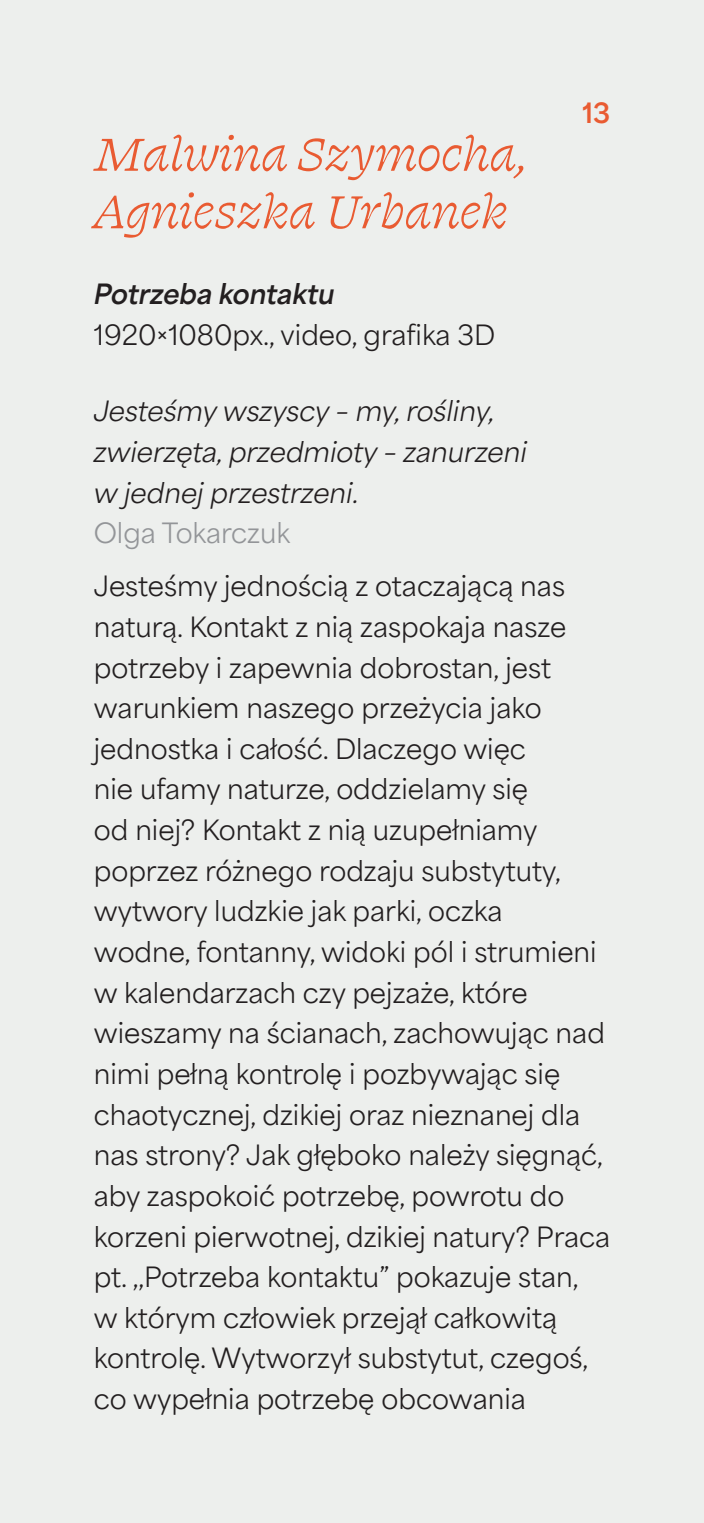
<style>
.page{position:relative;width:704px;height:1523px;background:#fff}
.page>*{position:absolute;margin:0;border:0;box-sizing:border-box;transform-origin:0 0}
.t1{font:53.12px/57.5px "Swear Text Cilati";color:#e95b32}
.t2{font:26.25px/40.6px "Area Normal";color:#231f20}
.t3{font:italic 26.25px/40.6px "Area Normal";color:#231f20}
.t4{font:italic 700 26.25px "Area Normal";color:#231f20}
.t5{font:700 26.25px "Area Normal";color:#e95b32}
.s1{font-style:normal;color:#939598}
</style>
<div class="page">
<div style="left:0;top:0;width:703px;height:1522px;background:#edefed"></div>
<p class="t1" style="left:94px;top:122px;width:435px">Malwina Szymocha,<br>Agnieszka Urbanek</p>
<p class="t4" style="left:94px;top:270px;width:242px">Potrzeba kontaktu</p>
<p class="t2" style="left:94px;top:312px;width:403px">1920×1080px., video, grafika 3D</p>
<p class="t5" style="left:582px;top:89px;width:29px">13</p>
<p class="t3" style="left:94px;top:388px;width:434px">Jesteśmy wszyscy – my, rośliny, zwierzęta, przedmioty – zanurzeni w jednej przestrzeni.<br><span class="s1">Olga Tokarczuk</span></p>
<p class="t2" style="left:94px;top:563px;width:517px">Jesteśmy jednością z otaczającą nas naturą. Kontakt z nią zaspokaja nasze potrzeby i zapewnia dobrostan, jest warunkiem naszego przeżycia jako jednostka i całość. Dlaczego więc<br>nie ufamy naturze, oddzielamy się<br>od niej? Kontakt z nią uzupełniamy poprzez różnego rodzaju substytuty, wytwory ludzkie jak parki, oczka<br>wodne, fontanny, widoki pól i strumieni w kalendarzach czy pejzaże, które wieszamy na ścianach, zachowując nad nimi pełną kontrolę i pozbywając się chaotycznej, dzikiej oraz nieznanej dla nas strony? Jak głęboko należy sięgnąć, aby zaspokoić potrzebę, powrotu do korzeni pierwotnej, dzikiej natury? Praca pt. ,,Potrzeba kontaktu” pokazuje stan,<br>w którym człowiek przejął całkowitą kontrolę. Wytworzył substytut, czegoś, co wypełnia potrzebę obcowania</p>
</div>
